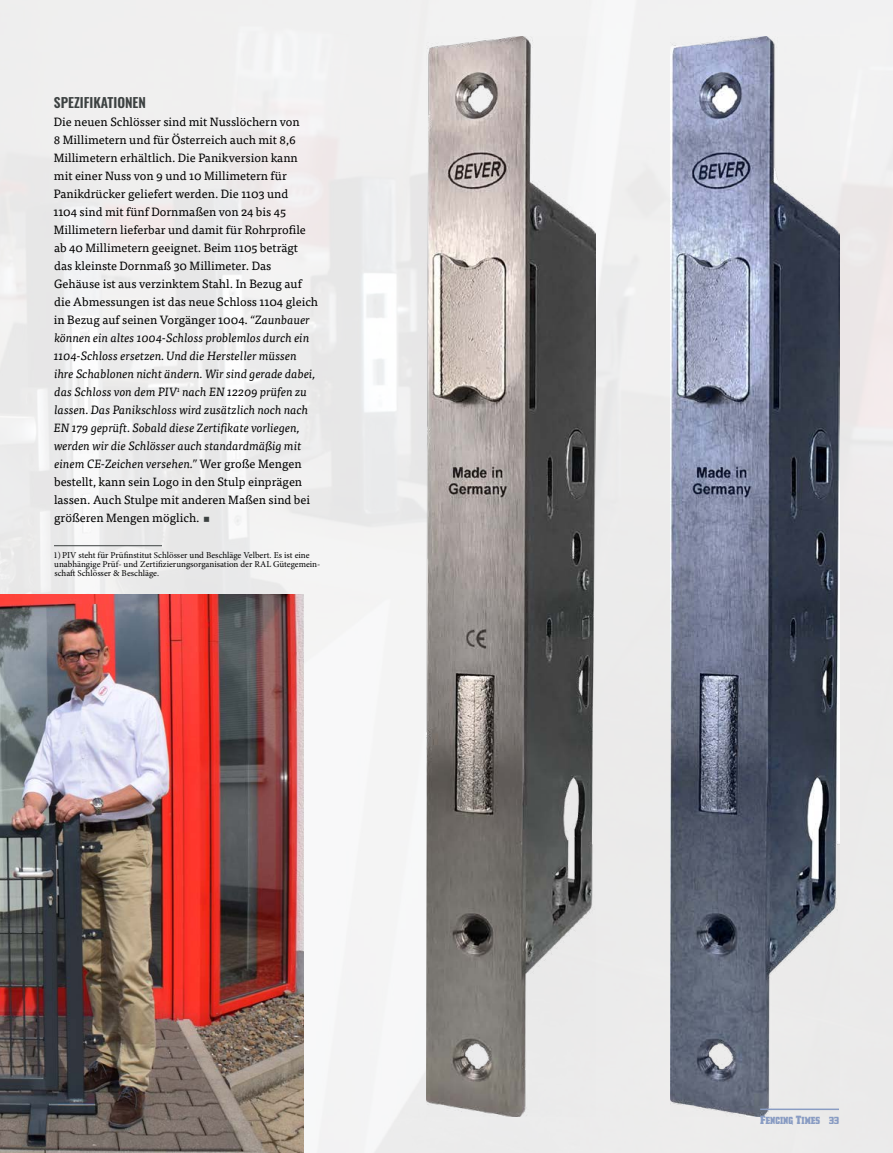
<style>
.page{position:relative;width:893px;height:1153px;background:#fff}
.page>*{position:absolute;margin:0;border:0;box-sizing:border-box;transform-origin:0 0}
.t1{font:15.3px "Laredo Trail Condensed";color:#899cc3;scale:.59 1}
.t2{font:600 13.5px "Oswald";color:#3c4141}
.t3{font:12px/18px "Tisa Pro";color:#000}
.t4{font:9px/9px "Minion Pro";color:#000}
.s1{font-style:italic}
</style>
<div class="page">
<img style="left:0;top:0;width:893px;height:1152px">
<img style="left:0;top:594px;width:304px;height:558px">
<img style="left:427px;top:36px;width:169px;height:1080px">
<img style="left:670px;top:36px;width:169px;height:1080px">
<hr style="left:760px;top:1108px;width:79px;height:1px;background:#899cc3">
<hr style="left:54px;top:545px;width:108px;height:1px;background:#3c4141">
<svg style="left:204px;top:517px;width:5px;height:5px"></svg>
<p class="t2" style="left:54px;top:95px;width:94px">SPEZIFIKATIONEN</p>
<p class="t3" style="left:54px;top:112px;width:266px">Die neuen Schlösser sind mit Nusslöchern von<br>8 Millimetern und für Österreich auch mit 8,6<br>Millimetern erhältlich. Die Panikversion kann mit einer Nuss von 9 und 10 Millimetern für Panikdrücker geliefert werden. Die 1103 und<br>1104 sind mit fünf Dornmaßen von 24 bis 45<br>Millimetern lieferbar und damit für Rohrprofile ab 40 Millimetern geeignet. Beim 1105 beträgt das kleinste Dornmaß 30 Millimeter. Das Gehäuse ist aus verzinktem Stahl. In Bezug auf die Abmessungen ist das neue Schloss 1104 gleich in Bezug auf seinen Vorgänger 1004. <span class="s1">“Zaunbauer können ein altes 1004-Schloss problemlos durch ein 1104-Schloss ersetzen. Und die Hersteller müssen ihre Schablonen nicht ändern. Wir sind gerade dabei, das Schloss von dem PIV</span><sup>1</sup> <span class="s1">nach EN 12209 prüfen zu lassen. Das Panikschloss wird zusätzlich noch nach EN 179 geprüft. Sobald diese Zertifikate vorliegen, werden wir die Schlösser auch standardmäßig mit einem CE-Zeichen versehen.”</span> Wer große Mengen bestellt, kann sein Logo in den Stulp einprägen lassen. Auch Stulpe mit anderen Maßen sind bei größeren Mengen möglich.</p>
<p class="t4" style="left:53px;top:551px;width:268px">1)PIV steht für Prüfinstitut Schlösser und Beschläge Velbert. Es ist eine unabhängige Prüf- und Zertifizierungsorganisation der RAL Gütegemein&shy;schaft Schlösser &amp; Beschläge.</p>
<p class="t1" style="left:760px;top:1112px;width:135px">Fencing Times 33</p>
</div>
